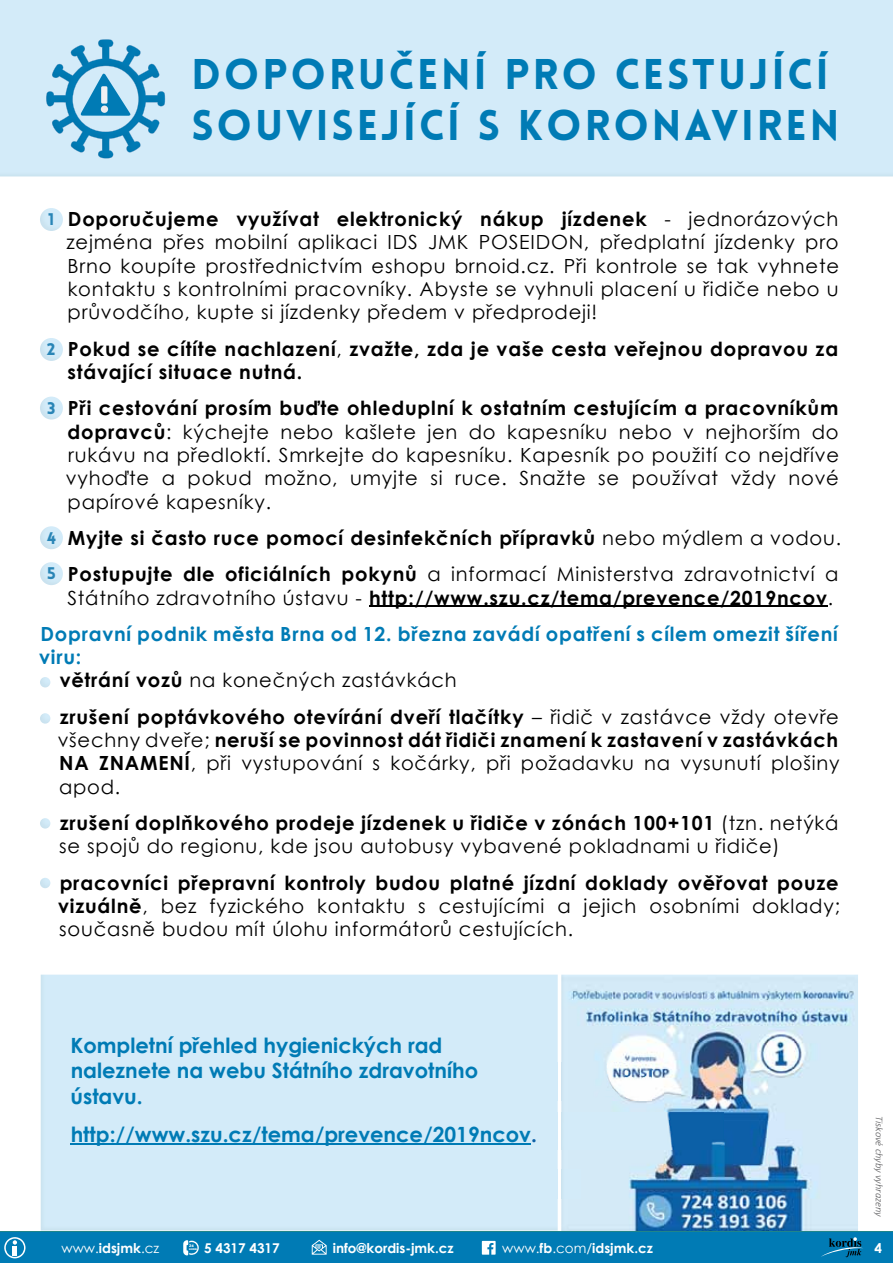
<style>
.page{position:relative;width:893px;height:1263px;background:#fff}
.page>*{position:absolute;margin:0;border:0;box-sizing:border-box;transform-origin:0 0}
.t1{font:900 42px/50.4px "Lovelo";letter-spacing:.07em;color:#007bb5}
.t2{font:700 21px/25.2px "Century Gothic";color:#007bb5}
.t3{font:19.5px/23.4px "Century Gothic";letter-spacing:.04em;color:#000;text-align:justify}
.t4{font:700 19.5px/23.4px "Century Gothic";letter-spacing:.04em;color:#000}
.t5{font:700 19.5px/36.2px "Century Gothic";letter-spacing:.04em;color:#007bb5;text-align:right}
.t6{font:700 13.5px "Century Gothic";color:#fff}
.t7{font:13.5px "Century Gothic";color:#fff}
.t8{font:italic 300 10.5px "Calibri";letter-spacing:-.005em;color:#58585a}
.t9{font:700 4.95px "Century Gothic";color:#fff}
.t10{font:900 3.45px "Neo Sans";color:#fff;scale:1.04 1}
.t11{font:900 2.25px "Neo Sans";color:#fff;scale:1.04 1}
.s1{font-family:"Lovelo";font-weight:900;font-size:16.5px;color:#2985b6}
.s2{font-weight:700}
.s3{font-weight:400}
.s4{font-weight:400;color:#000}
.s5{color:#000}
.s6{font-weight:700;color:#007bb5}
.s7{color:#0d60a7}
</style>
<div class="page">
<div style="left:0;top:0;width:893px;height:176px;background:#d3ebf9"></div>
<hr style="left:369px;top:605px;width:459px;height:2px;background:#000">
<img style="left:40px;top:208px;width:23px;height:23px;border-radius:11px">
<img style="left:40px;top:338px;width:23px;height:23px;border-radius:11px">
<img style="left:40px;top:397px;width:23px;height:23px;border-radius:11px">
<img style="left:40px;top:526px;width:23px;height:23px;border-radius:11px">
<img style="left:40px;top:562px;width:23px;height:23px;border-radius:11px">
<svg style="left:40px;top:677px;width:10px;height:10px"></svg>
<svg style="left:40px;top:713px;width:10px;height:11px"></svg>
<svg style="left:40px;top:818px;width:10px;height:10px"></svg>
<svg style="left:40px;top:878px;width:10px;height:10px"></svg>
<img style="left:561px;top:975px;width:297px;height:256px">
<img style="left:561px;top:1063px;width:90px;height:37px">
<img style="left:561px;top:1112px;width:162px;height:37px">
<img style="left:561px;top:1169px;width:20px;height:30px">
<div style="left:0;top:1231px;width:893px;height:32px;background:#007bb5"></div>
<div style="left:41px;top:975px;width:517px;height:255px;background:#d3ebf9"></div>
<div style="left:402px;top:1063px;width:156px;height:37px;background:#d3ebf9"></div>
<div style="left:400px;top:1112px;width:158px;height:37px;background:#d3ebf9"></div>
<div style="left:400px;top:1169px;width:158px;height:30px;background:#d3ebf9"></div>
<hr style="left:71px;top:1142px;width:460px;height:2px;background:#007bb5">
<img style="left:46px;top:40px;width:115px;height:118px">
<img style="left:73px;top:66px;width:66px;height:66px">
<svg style="left:80px;top:72px;width:52px;height:44px;background:#6fb6d8"></svg>
<div style="left:101px;top:106px;width:7px;height:7px;background:#edeced;border-radius:50%"></div>
<div style="left:101px;top:86px;width:6px;height:18px;background:#eff1f3;border-radius:2px"></div>
<h1 class="t1" style="left:191px;top:50px;width:649px">DOPORUČENÍ PRO CESTUJÍCÍ<br>SOUVISEJÍCÍ S KORONAVIREN</h1>
<p class="t3" style="left:67px;top:207px;width:774px;text-indent:-18px"><span class="s1">1</span> <span class="s2">Doporučujeme využívat elektronický nákup jízdenek</span> - jednorázových zejména přes mobilní aplikaci IDS JMK POSEIDON, předplatní jízdenky pro Brno koupíte prostřednictvím eshopu brnoid.cz. Při kontrole se tak vyhnete kontaktu s kontrolními pracovníky. Abyste se vyhnuli placení u řidiče nebo u průvodčího, kupte si jízdenky předem v předprodeji!</p>
<p class="t4" style="left:68px;top:336px;width:772px;text-indent:-21px"><span class="s1">2</span> Pokud se cítíte nachlazení<span class="s3">,</span> zvažte, zda je vaše cesta veřejnou dopravou za stávající situace nutná.</p>
<p class="t3" style="left:66px;top:396px;width:775px;text-indent:-19px"><span class="s1">3</span> <span class="s2">Při cestování prosím buďte ohleduplní k ostatním cestujícím a pracovníkům dopravců</span>: kýchejte nebo kašlete jen do kapesníku nebo v nejhorším do rukávu na předloktí. Smrkejte do kapesníku. Kapesník po použití co nejdříve vyhoďte a pokud možno, umyjte si ruce. Snažte se používat vždy nové papírové kapesníky.</p>
<p class="t4" style="left:47px;top:519px;width:796px;line-height:36.2px"><span class="s1">4</span> Myjte si často ruce pomocí desinfekčních přípravků <span class="s3">nebo mýdlem a vodou.<br></span><span class="s1">5</span> Postupujte dle oficiálních pokynů <span class="s3">a informací Ministerstva zdravotnictví a</span></p>
<p class="t5" style="left:40px;top:578px;width:799px"><span class="s4">Státního zdravotního ústavu -</span> <span class="s5">http://www.szu.cz/tema/prevence/2019ncov</span><span class="s4">.<br></span>Dopravní podnik města Brna od 12. března zavádí opatření s cílem omezit šíření</p>
<p class="t3" style="left:60px;top:645px;width:399px;text-indent:-20px"><span class="s6">viru:<br></span><span class="s2">větrání vozů</span> na konečných zastávkách</p>
<p class="t4" style="left:58px;top:704px;width:783px;text-align:justify">zrušení poptávkového otevírání dveří tlačítky <span class="s3">– řidič v zastávce vždy otevře všechny dveře;</span> neruší se povinnost dát řidiči znamení k zastavení v zastávkách NA ZNAMENÍ<span class="s3">, při vystupování s kočárky, při požadavku na vysunutí plošiny apod.</span></p>
<p class="t3" style="left:59px;top:811px;width:781px"><span class="s2">zrušení doplňkového prodeje jízdenek u řidiče v zónách 100+101</span> (tzn. netýká se spojů do regionu, kde jsou autobusy vybavené pokladnami u řidiče)</p>
<p class="t3" style="left:58px;top:870px;width:783px"><span class="s2">pracovníci přepravní kontroly budou platné jízdní doklady ověřovat pouze vizuálně</span>, bez fyzického kontaktu s cestujícími a jejich osobními doklady; současně budou mít úlohu informátorů cestujících.</p>
<p class="t2" style="left:70px;top:1032px;width:409px">Kompletní přehled hygienických rad naleznete na webu Státního zdravotního ústavu.</p>
<p class="t2" style="left:71px;top:1120px;width:468px">http://www.szu.cz/tema/prevence/2019ncov<span class="s7">.</span></p>
<p class="t8" style="left:886px;top:1116px;width:102px;rotate:90deg">Tiskové chyby vyhrazeny</p>
<p class="t11" style="left:189px;top:1248px;width:9px">HODIN</p>
<p class="t6" style="left:204px;top:1238px;width:77px">5 4317 4317</p>
<p class="t9" style="left:317px;top:1244px;width:5px">@</p>
<p class="t6" style="left:333px;top:1238px;width:122px">info@kordis-jmk.cz</p>
<p class="t6" style="left:502px;top:1238px;width:152px"><span class="s3">www.</span>fb<span class="s3">.com/</span>idsjmk.cz</p>
<p class="t6" style="left:874px;top:1238px;width:9px">4</p>
<p class="t7" style="left:62px;top:1238px;width:99px">www.<span class="s2">idsjmk</span>.cz</p>
<p class="t10" style="left:189px;top:1244px;width:6px">24</p>
</div>
